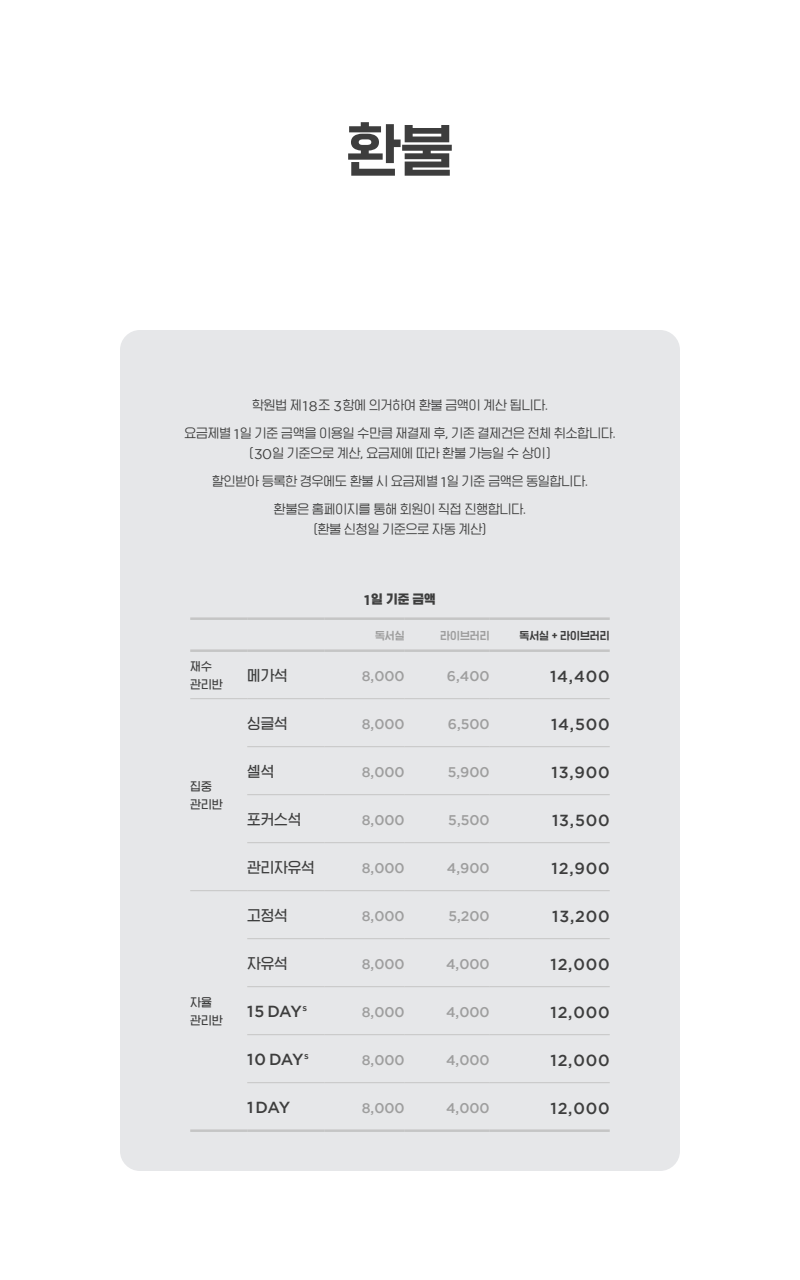
<style>
.page{position:relative;width:800px;height:1280px;background:#fff}
.page>*{position:absolute;margin:0;border:0;box-sizing:border-box;transform-origin:0 0}
.t1{font:60px "HGG Gothicssi 80 g";color:#3d3d3d}
.t2{font:500 16px "Gotham";letter-spacing:.05em;color:#3d3d3d}
.t3{font:15px "HGG Gothicssi 60 g";color:#3d3d3d}
.t4{font:500 14px "Gotham";color:#9e9e9e}
.t5{font:13px/20px "HGG Gothicssi 40 g";color:#3d3d3d;text-align:center}
.t6{font:13px "HGG Gothicssi 99 g";color:#3d3d3d}
.t7{font:12px "HGG Gothicssi 60 g";color:#3d3d3d}
.t8{font:11px "HGG Gothicssi 80 g";color:#3d3d3d}
.t9{font:11px "HGG Gothicssi 80 g";color:#9e9e9e}
.s1{font-family:"Gotham";font-size:14px}
.s2{font-family:"Gotham";font-weight:700;font-size:14px}
</style>
<div class="page">
<div style="left:120px;top:330px;width:560px;height:841px;background:#e6e7e9;border-radius:20px"></div>
<hr style="left:190px;top:617px;width:57px;height:3px;background:#c5c5c5">
<hr style="left:247px;top:617px;width:77px;height:3px;background:#c5c5c5">
<hr style="left:324px;top:617px;width:81px;height:3px;background:#c5c5c5">
<hr style="left:405px;top:617px;width:85px;height:3px;background:#c5c5c5">
<hr style="left:490px;top:617px;width:120px;height:3px;background:#c5c5c5">
<hr style="left:190px;top:649px;width:57px;height:3px;background:#c5c5c5">
<hr style="left:247px;top:649px;width:77px;height:3px;background:#c5c5c5">
<hr style="left:324px;top:649px;width:81px;height:3px;background:#c5c5c5">
<hr style="left:405px;top:649px;width:85px;height:3px;background:#c5c5c5">
<hr style="left:490px;top:649px;width:120px;height:3px;background:#c5c5c5">
<hr style="left:247px;top:746px;width:77px;height:1px;background:#c5c5c5">
<hr style="left:324px;top:746px;width:81px;height:1px;background:#c5c5c5">
<hr style="left:405px;top:746px;width:85px;height:1px;background:#c5c5c5">
<hr style="left:490px;top:746px;width:120px;height:1px;background:#c5c5c5">
<hr style="left:247px;top:794px;width:77px;height:1px;background:#c5c5c5">
<hr style="left:324px;top:794px;width:81px;height:1px;background:#c5c5c5">
<hr style="left:405px;top:794px;width:85px;height:1px;background:#c5c5c5">
<hr style="left:490px;top:794px;width:120px;height:1px;background:#c5c5c5">
<hr style="left:190px;top:890px;width:57px;height:1px;background:#c5c5c5">
<hr style="left:190px;top:1129px;width:57px;height:3px;background:#c5c5c5">
<hr style="left:247px;top:842px;width:77px;height:1px;background:#c5c5c5">
<hr style="left:324px;top:842px;width:81px;height:1px;background:#c5c5c5">
<hr style="left:405px;top:842px;width:85px;height:1px;background:#c5c5c5">
<hr style="left:490px;top:842px;width:120px;height:1px;background:#c5c5c5">
<hr style="left:247px;top:890px;width:77px;height:1px;background:#c5c5c5">
<hr style="left:324px;top:890px;width:81px;height:1px;background:#c5c5c5">
<hr style="left:405px;top:890px;width:85px;height:1px;background:#c5c5c5">
<hr style="left:490px;top:890px;width:120px;height:1px;background:#c5c5c5">
<hr style="left:247px;top:938px;width:77px;height:1px;background:#c5c5c5">
<hr style="left:324px;top:938px;width:81px;height:1px;background:#c5c5c5">
<hr style="left:405px;top:938px;width:85px;height:1px;background:#c5c5c5">
<hr style="left:490px;top:938px;width:120px;height:1px;background:#c5c5c5">
<hr style="left:247px;top:986px;width:77px;height:1px;background:#c5c5c5">
<hr style="left:324px;top:986px;width:81px;height:1px;background:#c5c5c5">
<hr style="left:405px;top:986px;width:85px;height:1px;background:#c5c5c5">
<hr style="left:490px;top:986px;width:120px;height:1px;background:#c5c5c5">
<hr style="left:247px;top:1034px;width:77px;height:1px;background:#c5c5c5">
<hr style="left:324px;top:1034px;width:81px;height:1px;background:#c5c5c5">
<hr style="left:405px;top:1034px;width:85px;height:1px;background:#c5c5c5">
<hr style="left:490px;top:1034px;width:120px;height:1px;background:#c5c5c5">
<hr style="left:247px;top:1129px;width:77px;height:3px;background:#c5c5c5">
<hr style="left:324px;top:1129px;width:81px;height:3px;background:#c5c5c5">
<hr style="left:405px;top:1129px;width:85px;height:3px;background:#c5c5c5">
<hr style="left:490px;top:1129px;width:120px;height:3px;background:#c5c5c5">
<hr style="left:247px;top:1082px;width:77px;height:1px;background:#c5c5c5">
<hr style="left:324px;top:1082px;width:81px;height:1px;background:#c5c5c5">
<hr style="left:405px;top:1082px;width:85px;height:1px;background:#c5c5c5">
<hr style="left:490px;top:1082px;width:120px;height:1px;background:#c5c5c5">
<hr style="left:190px;top:698px;width:57px;height:1px;background:#c5c5c5">
<hr style="left:247px;top:698px;width:77px;height:1px;background:#c5c5c5">
<hr style="left:324px;top:698px;width:81px;height:1px;background:#c5c5c5">
<hr style="left:405px;top:698px;width:85px;height:1px;background:#c5c5c5">
<hr style="left:490px;top:698px;width:120px;height:1px;background:#c5c5c5">
<p class="t1" style="left:346px;top:118px;width:109px">환불</p>
<p class="t5" style="left:252px;top:396px;width:297px">학원법 제<span class="s1">18</span>조 <span class="s1">3</span>항에 의거하여 환불 금액이 계산 됩니다.</p>
<p class="t5" style="left:184px;top:424px;width:433px">요금제별 <span class="s1">1</span>일 기준 금액을 이용일 수만큼 재결제 후, 기존 결제건은 전체 취소합니다. (<span class="s1">30</span>일 기준으로 계산, 요금제에 따라 환불 가능일 수 상이)</p>
<p class="t5" style="left:212px;top:472px;width:377px">할인받아 등록한 경우에도 환불 시 요금제별 <span class="s1">1</span>일 기준 금액은 동일합니다.</p>
<p class="t5" style="left:274px;top:499px;width:254px">환불은 홈페이지를 통해 회원이 직접 진행합니다.</p>
<p class="t5" style="left:314px;top:519px;width:174px">(환불 신청일 기준으로 자동 계산)</p>
<p class="t7" style="left:190px;top:660px;width:23px">재수</p>
<p class="t7" style="left:190px;top:678px;width:34px">관리반</p>
<p class="t7" style="left:190px;top:780px;width:23px">집중</p>
<p class="t7" style="left:190px;top:798px;width:34px">관리반</p>
<p class="t7" style="left:190px;top:996px;width:23px">자율</p>
<p class="t7" style="left:190px;top:1014px;width:34px">관리반</p>
<p class="t6" style="left:364px;top:592px;width:73px"><span class="s2">1</span>일 기준 금액</p>
<p class="t9" style="left:375px;top:629px;width:31px">독서실</p>
<p class="t9" style="left:440px;top:629px;width:51px">라이브러리</p>
<p class="t8" style="left:519px;top:629px;width:92px">독서실 + 라이브러리</p>
<p class="t3" style="left:247px;top:667px;width:42px">메가석</p>
<p class="t4" style="left:362px;top:668px;width:44px">8,000</p>
<p class="t4" style="left:447px;top:668px;width:44px">6,400</p>
<p class="t2" style="left:550px;top:667px;width:61px">14,400</p>
<p class="t3" style="left:247px;top:715px;width:42px">싱글석</p>
<p class="t4" style="left:362px;top:716px;width:44px">8,000</p>
<p class="t4" style="left:448px;top:716px;width:43px">6,500</p>
<p class="t2" style="left:551px;top:715px;width:60px">14,500</p>
<p class="t3" style="left:247px;top:763px;width:28px">셀석</p>
<p class="t4" style="left:362px;top:764px;width:44px">8,000</p>
<p class="t4" style="left:448px;top:764px;width:43px">5,900</p>
<p class="t2" style="left:552px;top:763px;width:60px">13,900</p>
<p class="t3" style="left:247px;top:811px;width:55px">포커스석</p>
<p class="t4" style="left:362px;top:812px;width:44px">8,000</p>
<p class="t4" style="left:448px;top:812px;width:43px">5,500</p>
<p class="t2" style="left:552px;top:811px;width:59px">13,500</p>
<p class="t3" style="left:247px;top:859px;width:69px">관리자유석</p>
<p class="t4" style="left:362px;top:860px;width:44px">8,000</p>
<p class="t4" style="left:447px;top:860px;width:44px">4,900</p>
<p class="t2" style="left:552px;top:859px;width:60px">12,900</p>
<p class="t3" style="left:247px;top:907px;width:42px">고정석</p>
<p class="t4" style="left:362px;top:908px;width:44px">8,000</p>
<p class="t4" style="left:448px;top:908px;width:43px">5,200</p>
<p class="t2" style="left:552px;top:907px;width:59px">13,200</p>
<p class="t3" style="left:247px;top:955px;width:42px">자유석</p>
<p class="t4" style="left:362px;top:956px;width:44px">8,000</p>
<p class="t4" style="left:446px;top:956px;width:45px">4,000</p>
<p class="t2" style="left:551px;top:955px;width:61px">12,000</p>
<p class="t2" style="left:247px;top:1002px;width:61px">15 DAY<sup>s</sup></p>
<p class="t4" style="left:362px;top:1004px;width:44px">8,000</p>
<p class="t4" style="left:446px;top:1004px;width:45px">4,000</p>
<p class="t2" style="left:551px;top:1003px;width:61px">12,000</p>
<p class="t2" style="left:247px;top:1050px;width:63px">10 DAY<sup>s</sup></p>
<p class="t4" style="left:362px;top:1052px;width:44px">8,000</p>
<p class="t4" style="left:446px;top:1052px;width:45px">4,000</p>
<p class="t2" style="left:551px;top:1051px;width:61px">12,000</p>
<p class="t2" style="left:247px;top:1098px;width:44px">1 DAY</p>
<p class="t4" style="left:362px;top:1100px;width:44px">8,000</p>
<p class="t4" style="left:446px;top:1100px;width:45px">4,000</p>
<p class="t2" style="left:551px;top:1099px;width:61px">12,000</p>
</div>
